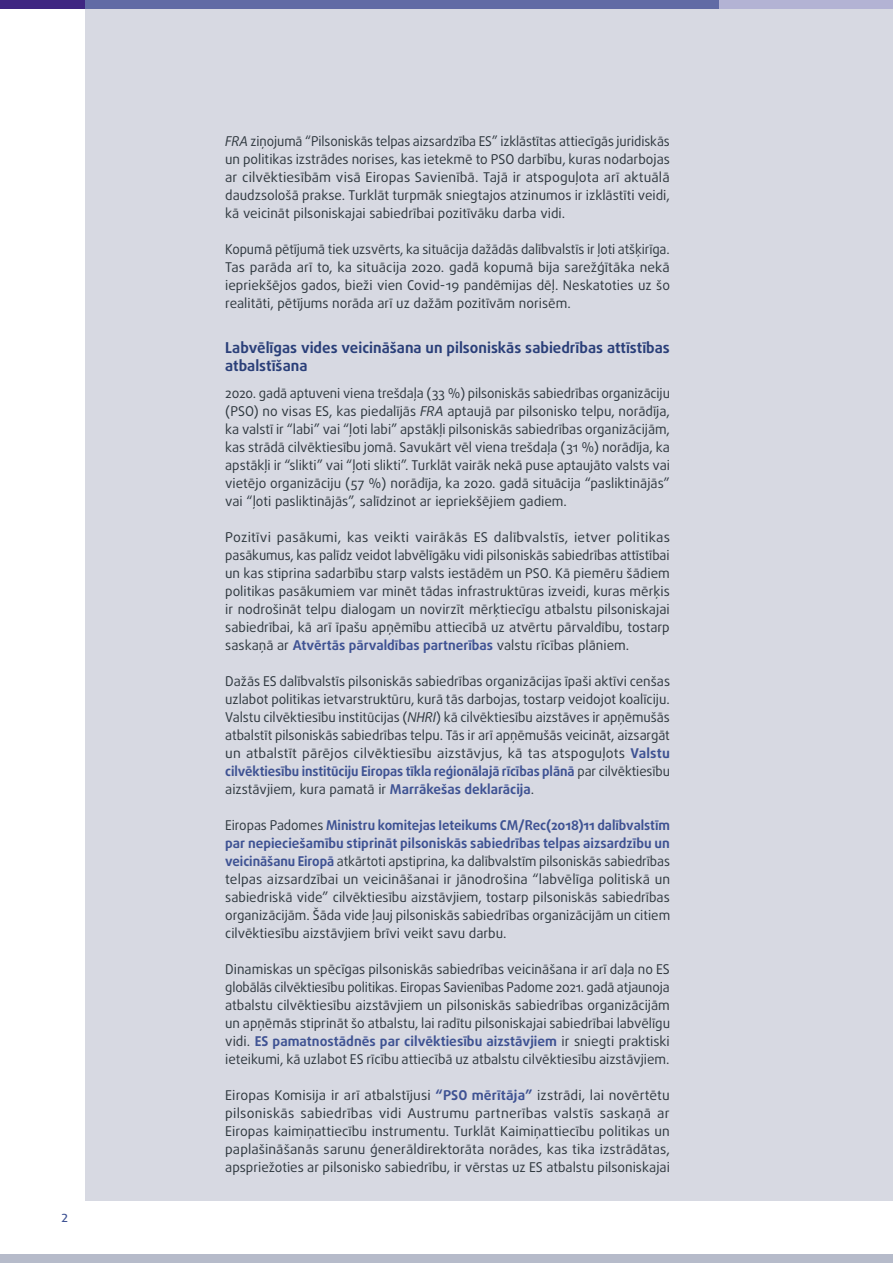
<style>
.page{position:relative;width:893px;height:1263px;background:#fff}
.page>*{position:absolute;margin:0;border:0;box-sizing:border-box;transform-origin:0 0}
.key_findings_subtitl{font:700 15px/18px "Daxline Pro";color:#2a3f79}
.body_text{font:13.5px/18px "Daxline Pro";color:#2f383f;text-align:justify}
.t1{font:500 11.25px "Daxline Pro";color:#3e5293}
.s1{font-style:italic}
.s2{font-weight:700;color:#3e5293}
</style>
<div class="page">
<div style="left:0;top:1254px;width:893px;height:9px;background:#b6bbca"></div>
<div style="left:393px;top:0;width:500px;height:10px;background:#b3b3d4"></div>
<div style="left:85px;top:0;width:634px;height:10px;background:#616ba5"></div>
<div style="left:0;top:0;width:85px;height:9px;background:#3f2682"></div>
<div style="left:85px;top:9px;width:808px;height:1192px;background:#d7d9e2"></div>
<p class="t1" style="left:62px;top:1210px;width:8px">2</p>
<p class="body_text" style="left:225px;top:132px;width:446px"><span class="s1">FRA</span> ziņojumā “Pilsoniskās telpas aizsardzība ES” izklāstītas attiecīgās juridiskās un politikas izstrādes norises, kas ietekmē to PSO darbību, kuras nodarbojas ar cilvēktiesībām visā Eiropas Savienībā. Tajā ir atspoguļota arī aktuālā daudzsološā prakse. Turklāt turpmāk sniegtajos atzinumos ir izklāstīti veidi, kā veicināt pilsoniskajai sabiedrībai pozitīvāku darba vidi.</p>
<p class="body_text" style="left:225px;top:240px;width:446px">Kopumā pētījumā tiek uzsvērts, ka situācija dažādās dalībvalstīs ir ļoti atšķirīga.<br>Tas parāda arī to, ka situācija 2020. gadā kopumā bija sarežģītāka nekā iepriekšējos gados, bieži vien Covid-19 pandēmijas dēļ. Neskatoties uz šo realitāti, pētījums norāda arī uz dažām pozitīvām norisēm.</p>
<h2 class="key_findings_subtitl" style="left:225px;top:338px;width:446px">Labvēlīgas vides veicināšana un pilsoniskās sabiedrības attīstības atbalstīšana</h2>
<p class="body_text" style="left:225px;top:384px;width:446px">2020. gadā aptuveni viena trešdaļa (33 %) pilsoniskās sabiedrības organizāciju (PSO) no visas ES, kas piedalījās <span class="s1">FRA</span> aptaujā par pilsonisko telpu, norādīja, ka valstī ir “labi” vai “ļoti labi” apstākļi pilsoniskās sabiedrības organizācijām, kas strādā cilvēktiesību jomā. Savukārt vēl viena trešdaļa (31 %) norādīja, ka apstākļi ir “slikti” vai “ļoti slikti”. Turklāt vairāk nekā puse aptaujāto valsts vai vietējo organizāciju (57 %) norādīja, ka 2020. gadā situācija “pasliktinājās” vai “ļoti pasliktinājās”, salīdzinot ar iepriekšējiem gadiem.</p>
<p class="body_text" style="left:225px;top:528px;width:446px">Pozitīvi pasākumi, kas veikti vairākās ES dalībvalstīs, ietver politikas pasākumus, kas palīdz veidot labvēlīgāku vidi pilsoniskās sabiedrības attīstībai un kas stiprina sadarbību starp valsts iestādēm un PSO. Kā piemēru šādiem politikas pasākumiem var minēt tādas infrastruktūras izveidi, kuras mērķis ir nodrošināt telpu dialogam un novirzīt mērķtiecīgu atbalstu pilsoniskajai sabiedrībai, kā arī īpašu apņēmību attiecībā uz atvērtu pārvaldību, tostarp saskaņā ar <span class="s2">Atvērtās pārvaldības partnerības</span> valstu rīcības plāniem.</p>
<p class="body_text" style="left:225px;top:672px;width:446px">Dažās ES dalībvalstīs pilsoniskās sabiedrības organizācijas īpaši aktīvi cenšas uzlabot politikas ietvarstruktūru, kurā tās darbojas, tostarp veidojot koalīciju.<br>Valstu cilvēktiesību institūcijas (<span class="s1">NHRI</span>) kā cilvēktiesību aizstāves ir apņēmušās atbalstīt pilsoniskās sabiedrības telpu. Tās ir arī apņēmušās veicināt, aizsargāt un atbalstīt pārējos cilvēktiesību aizstāvjus, kā tas atspoguļots <span class="s2">Valstu cilvēktiesību institūciju Eiropas tīkla reģionālajā rīcības plānā</span> par cilvēktiesību aizstāvjiem, kura pamatā ir <span class="s2">Marrākešas deklarācija</span>.</p>
<p class="body_text" style="left:225px;top:816px;width:446px">Eiropas Padomes <span class="s2">Ministru komitejas Ieteikums CM/Rec(2018)11 dalībvalstīm par nepieciešamību stiprināt pilsoniskās sabiedrības telpas aizsardzību un veicināšanu Eiropā</span> atkārtoti apstiprina, ka dalībvalstīm pilsoniskās sabiedrības telpas aizsardzībai un veicināšanai ir jānodrošina “labvēlīga politiskā un sabiedriskā vide” cilvēktiesību aizstāvjiem, tostarp pilsoniskās sabiedrības organizācijām. Šāda vide ļauj pilsoniskās sabiedrības organizācijām un citiem cilvēktiesību aizstāvjiem brīvi veikt savu darbu.</p>
<p class="body_text" style="left:225px;top:960px;width:446px">Dinamiskas un spēcīgas pilsoniskās sabiedrības veicināšana ir arī daļa no ES globālās cilvēktiesību politikas. Eiropas Savienības Padome 2021. gadā atjaunoja atbalstu cilvēktiesību aizstāvjiem un pilsoniskās sabiedrības organizācijām un apņēmās stiprināt šo atbalstu, lai radītu pilsoniskajai sabiedrībai labvēlīgu vidi. <span class="s2">ES pamatnostādnēs par cilvēktiesību aizstāvjiem</span> ir sniegti praktiski ieteikumi, kā uzlabot ES rīcību attiecībā uz atbalstu cilvēktiesību aizstāvjiem.</p>
<p class="body_text" style="left:225px;top:1086px;width:446px">Eiropas Komisija ir arī atbalstījusi <span class="s2">“PSO mērītāja”</span> izstrādi, lai novērtētu pilsoniskās sabiedrības vidi Austrumu partnerības valstīs saskaņā ar Eiropas kaimiņattiecību instrumentu. Turklāt Kaimiņattiecību politikas un paplašināšanās sarunu ģenerāldirektorāta norādes, kas tika izstrādātas, apspriežoties ar pilsonisko sabiedrību, ir vērstas uz ES atbalstu pilsoniskajai</p>
</div>
